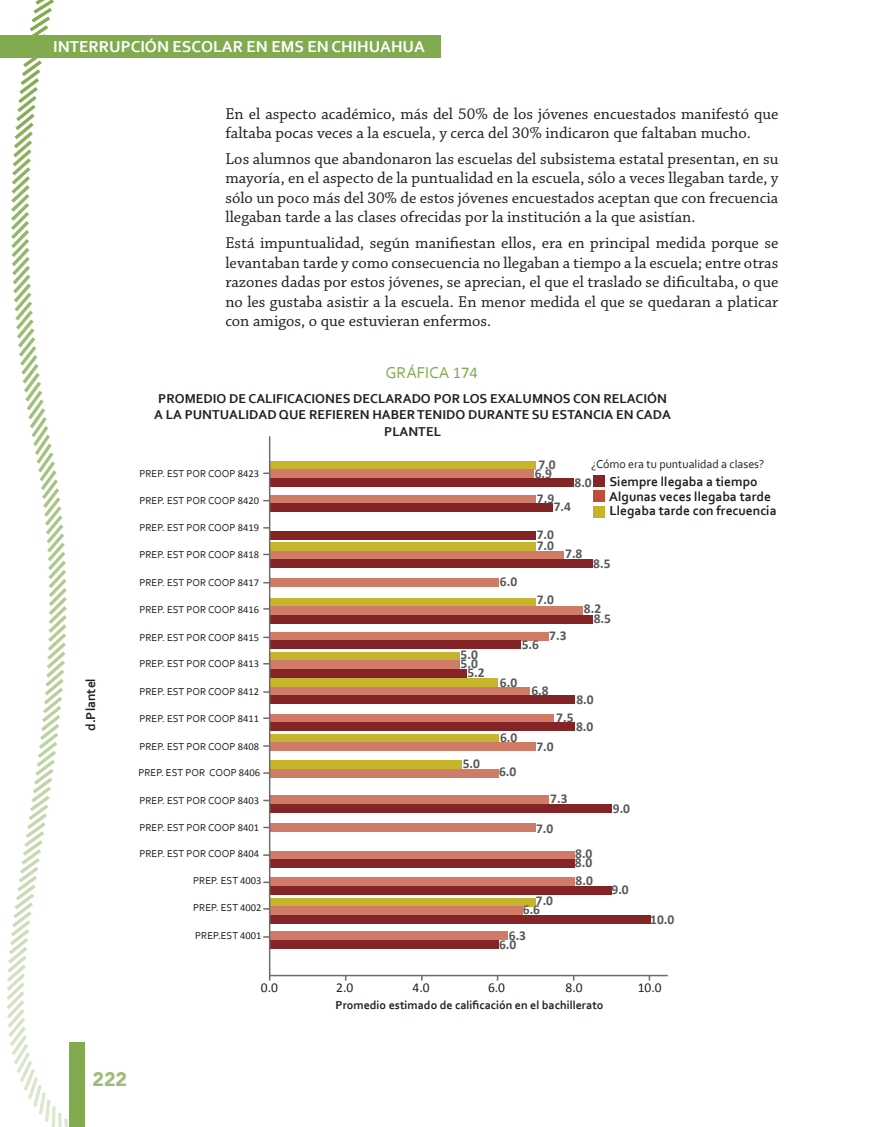
<style>
.page{position:relative;width:872px;height:1127px;background:#fff}
.page>*{position:absolute;margin:0;border:0;box-sizing:border-box;transform-origin:0 0}
.t1{font:900 19.5px "Avenir";color:#9fbb77}
.t2{font:16.5px/19.5px "Chaparral Pro";color:#231f20;text-align:justify}
.t3{font:700 16.5px "Corbel";color:#fff}
.t4{font:16.5px "Corbel";color:#82ab50}
.t5{font:700 13.5px/16.5px "Corbel";color:#231f20}
.t6{font:700 13.5px/27.6px "Calibri";color:#57585a}
.t7{font:13.5px "Calibri";color:#231f20}
.t8{font:700 12px "Corbel";color:#231f20}
.t9{font:12px "Corbel";color:#231f20}
.t10{font:10.5px "Corbel";color:#231f20}
.s1{font-family:"Calibri"}
</style>
<div class="page">
<svg style="left:6px;top:0;width:79px;height:1127px"></svg>
<div style="left:0;top:35px;width:440px;height:23px;background:#82ab50"></div>
<svg style="left:268px;top:436px;width:400px;height:541px"></svg>
<div style="left:593px;top:490px;width:11px;height:12px;background:#c04c3d"></div>
<div style="left:593px;top:476px;width:11px;height:11px;background:#842427"></div>
<div style="left:593px;top:506px;width:11px;height:11px;background:#c7b42d"></div>
<p class="t3" style="left:53px;top:36px;width:373px">INTERRUPCIÓN ESCOLAR EN EMS EN CHIHUAHUA</p>
<p class="t2" style="left:225px;top:104px;width:554px">En el aspecto académico, más del 50% de los jóvenes encuestados manifestó que faltaba pocas veces a la escuela, y cerca del 30% indicaron que faltaban mucho.</p>
<p class="t2" style="left:225px;top:150px;width:554px">Los alumnos que abandonaron las escuelas del subsistema estatal presentan, en su mayoría, en el aspecto de la puntualidad en la escuela, sólo a veces llegaban tarde, y sólo un poco más del 30% de estos jóvenes encuestados aceptan que con frecuencia llegaban tarde a las clases ofrecidas por la institución a la que asistían.</p>
<p class="t2" style="left:225px;top:234px;width:554px">Está impuntualidad, según manifiestan ellos, era en principal medida porque se levantaban tarde y como consecuencia no llegaban a tiempo a la escuela; entre otras razones dadas por estos jóvenes, se aprecian, el que el traslado se dificultaba, o que no les gustaba asistir a la escuela. En menor medida el que se quedaran a platicar con amigos, o que estuvieran enfermos.</p>
<p class="t4" style="left:385px;top:362px;width:94px">GRÁFICA <span class="s1">174</span></p>
<p class="t5" style="left:154px;top:390px;width:518px;text-align:center">PROMEDIO DE CALIFICACIONES DECLARADO POR LOS EXALUMNOS CON RELACIÓN<br>A LA PUNTUALIDAD QUE REFIEREN HABER TENIDO DURANTE SU ESTANCIA EN CADA<br>PLANTEL</p>
<p class="t5" style="left:82px;top:731px;width:54px;rotate:-90deg">d.Plantel</p>
<p class="t10" style="left:139px;top:467px;width:121px">PREP. EST POR COOP <span class="s1">8423</span></p>
<p class="t10" style="left:139px;top:494px;width:121px">PREP. EST POR COOP <span class="s1">8420</span></p>
<p class="t10" style="left:139px;top:521px;width:121px">PREP. EST POR COOP <span class="s1">8419</span></p>
<p class="t10" style="left:139px;top:548px;width:121px">PREP. EST POR COOP <span class="s1">8418</span></p>
<p class="t9" style="left:591px;top:456px;width:174px">¿Cómo era tu puntualidad a clases?</p>
<p class="t6" style="left:538px;top:450px;width:19px">7.0</p>
<p class="t6" style="left:535px;top:459px;width:19px">6.9</p>
<p class="t5" style="left:609px;top:466px;width:169px;line-height:29.5px">Siempre llegaba a tiempo<br>Llegaba tarde con frecuencia</p>
<p class="t6" style="left:574px;top:468px;width:19px">8.0</p>
<p class="t5" style="left:609px;top:487px;width:163px">Algunas veces llegaba tarde</p>
<p class="t6" style="left:537px;top:484px;width:19px">7.9</p>
<p class="t6" style="left:536px;top:493px;width:36px;text-indent:17px">7.4<br>7.0</p>
<p class="t6" style="left:536px;top:532px;width:19px">7.0</p>
<p class="t6" style="left:565px;top:540px;width:19px">7.8</p>
<p class="t6" style="left:593px;top:549px;width:19px">8.5</p>
<p class="t10" style="left:139px;top:576px;width:121px">PREP. EST POR COOP <span class="s1">8417</span></p>
<p class="t6" style="left:500px;top:568px;width:19px">6.0</p>
<p class="t10" style="left:139px;top:602px;width:121px">PREP. EST POR COOP <span class="s1">8416</span></p>
<p class="t6" style="left:536px;top:586px;width:19px">7.0</p>
<p class="t6" style="left:584px;top:595px;width:19px">8.2</p>
<p class="t6" style="left:593px;top:604px;width:19px">8.5</p>
<p class="t10" style="left:139px;top:631px;width:121px">PREP. EST POR COOP <span class="s1">8415</span></p>
<p class="t10" style="left:139px;top:657px;width:121px">PREP. EST POR COOP <span class="s1">8413</span></p>
<p class="t10" style="left:139px;top:685px;width:121px">PREP. EST POR COOP <span class="s1">8412</span></p>
<p class="t6" style="left:460px;top:641px;width:19px">5.0</p>
<p class="t6" style="left:460px;top:650px;width:19px">5.0</p>
<p class="t6" style="left:467px;top:659px;width:19px">5.2</p>
<p class="t6" style="left:522px;top:631px;width:19px">5.6</p>
<p class="t6" style="left:549px;top:621px;width:19px">7.3</p>
<p class="t6" style="left:500px;top:668px;width:19px">6.0</p>
<p class="t6" style="left:531px;top:677px;width:19px">6.8</p>
<p class="t6" style="left:576px;top:685px;width:19px">8.0</p>
<p class="t10" style="left:139px;top:712px;width:121px">PREP. EST POR COOP <span class="s1">8411</span></p>
<p class="t6" style="left:556px;top:704px;width:19px">7.5</p>
<p class="t6" style="left:576px;top:713px;width:19px">8.0</p>
<p class="t10" style="left:139px;top:740px;width:121px">PREP. EST POR COOP <span class="s1">8408</span></p>
<p class="t6" style="left:500px;top:724px;width:19px">6.0</p>
<p class="t6" style="left:536px;top:732px;width:19px">7.0</p>
<p class="t10" style="left:138px;top:766px;width:123px">PREP. EST POR COOP <span class="s1">8406</span></p>
<p class="t6" style="left:462px;top:750px;width:19px">5.0</p>
<p class="t6" style="left:499px;top:758px;width:19px">6.0</p>
<p class="t10" style="left:139px;top:793px;width:121px">PREP. EST POR COOP <span class="s1">8403</span></p>
<p class="t6" style="left:550px;top:784px;width:19px">7.3</p>
<p class="t6" style="left:613px;top:795px;width:19px">9.0</p>
<p class="t10" style="left:139px;top:821px;width:121px">PREP. EST POR COOP <span class="s1">8401</span></p>
<p class="t6" style="left:536px;top:815px;width:19px">7.0</p>
<p class="t10" style="left:139px;top:847px;width:121px">PREP. EST POR COOP <span class="s1">8404</span></p>
<p class="t10" style="left:193px;top:874px;width:70px">PREP. EST <span class="s1">4003</span></p>
<p class="t6" style="left:575px;top:840px;width:19px">8.0</p>
<p class="t6" style="left:575px;top:854px;width:19px;line-height:17.9px">8.0<br>8.0</p>
<p class="t6" style="left:611px;top:875px;width:19px">9.0</p>
<p class="t10" style="left:193px;top:901px;width:70px">PREP. EST <span class="s1">4002</span></p>
<p class="t6" style="left:536px;top:887px;width:19px">7.0</p>
<p class="t6" style="left:523px;top:896px;width:19px">6.6</p>
<p class="t6" style="left:650px;top:905px;width:26px">10.0</p>
<p class="t10" style="left:195px;top:929px;width:68px">PREP.EST <span class="s1">4001</span></p>
<p class="t6" style="left:499px;top:930px;width:29px;line-height:9.8px;text-indent:10px">6.3<br>6.0</p>
<p class="t7" style="left:261px;top:978px;width:19px">0.0</p>
<p class="t7" style="left:336px;top:978px;width:19px">2.0</p>
<p class="t7" style="left:412px;top:978px;width:19px">4.0</p>
<p class="t7" style="left:488px;top:978px;width:19px">6.0</p>
<p class="t7" style="left:565px;top:978px;width:19px">8.0</p>
<p class="t7" style="left:638px;top:978px;width:25px">10.0</p>
<p class="t8" style="left:335px;top:997px;width:269px">Promedio estimado de calificación en el bachillerato</p>
<p class="t1" style="left:92px;top:1062px;width:36px">222</p>
</div>
